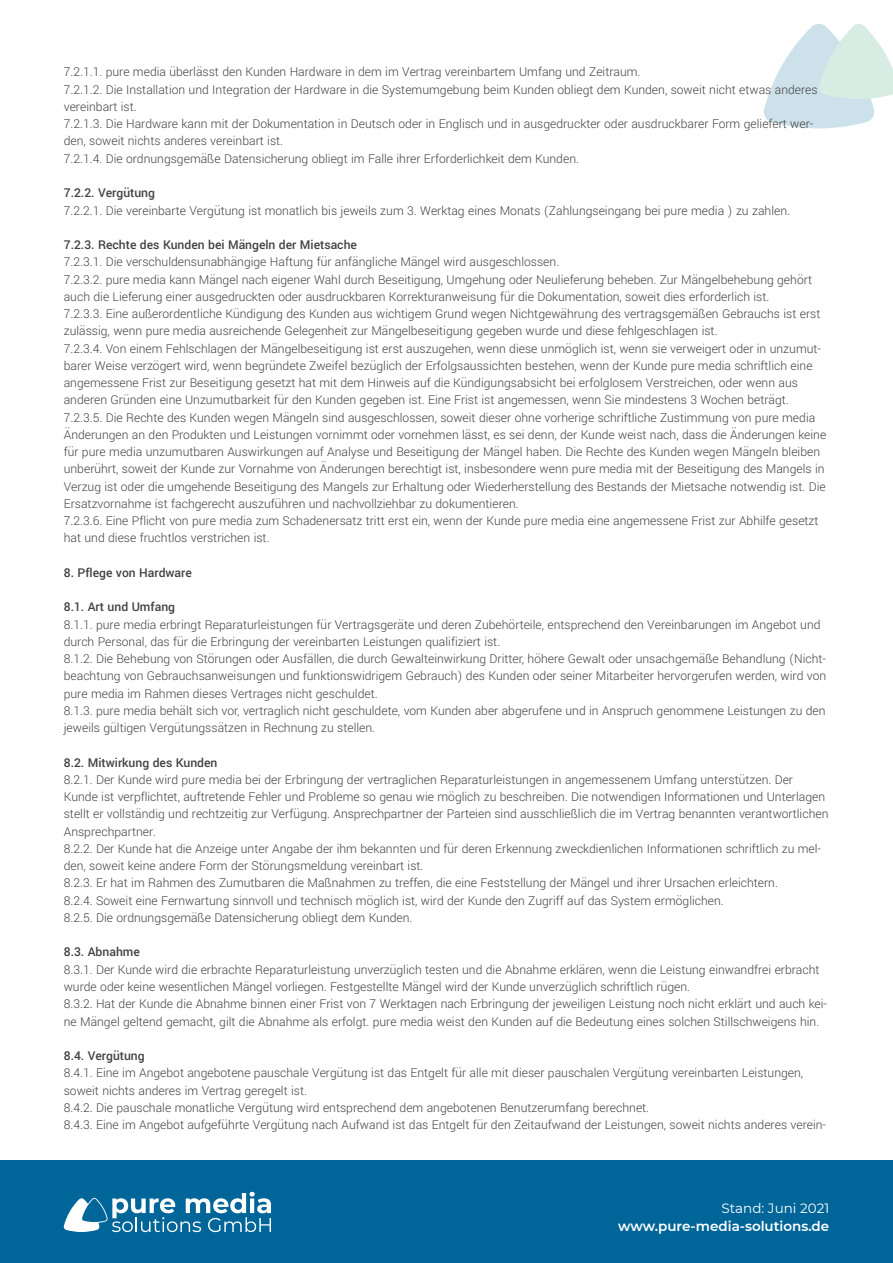
<style>
.page{position:relative;width:893px;height:1263px;background:#fff}
.page>*{position:absolute;margin:0;border:0;box-sizing:border-box;transform-origin:0 0}
.t1{font:300 13.5px/17.2px "Yantramanav";color:#424140}
.t2{font:500 13.5px "Yantramanav";color:#424140}
.t3{font:600 13.5px "Montserrat";color:#fff}
.t4{font:13.5px "Montserrat";color:#fff}
</style>
<div class="page">
<div style="left:0;top:1161px;width:893px;height:102px;background:#069"></div>
<svg style="left:63px;top:1192px;width:208px;height:40px"></svg>
<svg style="left:763px;top:24px;width:130px;height:104px"></svg>
<p class="t1" style="left:64px;top:64px;width:755px">7.2.1.1. pure media überlässt den Kunden Hardware in dem im Vertrag vereinbartem Umfang und Zeitraum.<br>7.2.1.2. Die Installation und Integration der Hardware in die Systemumgebung beim Kunden obliegt dem Kunden, soweit nicht etwas anderes vereinbart ist.<br>7.2.1.3. Die Hardware kann mit der Dokumentation in Deutsch oder in Englisch und in ausgedruckter oder ausdruckbarer Form geliefert wer&shy;den, soweit nichts anderes vereinbart ist.<br>7.2.1.4. Die ordnungsgemäße Datensicherung obliegt im Falle ihrer Erforderlichkeit dem Kunden.</p>
<p class="t2" style="left:64px;top:185px;width:93px">7.2.2. Vergütung</p>
<p class="t1" style="left:64px;top:202px;width:728px">7.2.2.1. Die vereinbarte Vergütung ist monatlich bis jeweils zum 3. Werktag eines Monats (Zahlungseingang bei pure media ) zu zahlen.</p>
<p class="t2" style="left:64px;top:236px;width:295px">7.2.3. Rechte des Kunden bei Mängeln der Mietsache</p>
<p class="t1" style="left:64px;top:253px;width:764px">7.2.3.1. Die verschuldensunabhängige Haftung für anfängliche Mängel wird ausgeschlossen.<br>7.2.3.2. pure media kann Mängel nach eigener Wahl durch Beseitigung, Umgehung oder Neulieferung beheben. Zur Mängelbehebung gehört auch die Lieferung einer ausgedruckten oder ausdruckbaren Korrekturanweisung für die Dokumentation, soweit dies erforderlich ist.<br>7.2.3.3. Eine außerordentliche Kündigung des Kunden aus wichtigem Grund wegen Nichtgewährung des vertragsgemäßen Gebrauchs ist erst zulässig, wenn pure media ausreichende Gelegenheit zur Mängelbeseitigung gegeben wurde und diese fehlgeschlagen ist.<br>7.2.3.4. Von einem Fehlschlagen der Mängelbeseitigung ist erst auszugehen, wenn diese unmöglich ist, wenn sie verweigert oder in unzumut&shy;barer Weise verzögert wird, wenn begründete Zweifel bezüglich der Erfolgsaussichten bestehen, wenn der Kunde pure media schriftlich eine angemessene Frist zur Beseitigung gesetzt hat mit dem Hinweis auf die Kündigungsabsicht bei erfolglosem Verstreichen, oder wenn aus anderen Gründen eine Unzumutbarkeit für den Kunden gegeben ist. Eine Frist ist angemessen, wenn Sie mindestens 3 Wochen beträgt.<br>7.2.3.5. Die Rechte des Kunden wegen Mängeln sind ausgeschlossen, soweit dieser ohne vorherige schriftliche Zustimmung von pure media Änderungen an den Produkten und Leistungen vornimmt oder vornehmen lässt, es sei denn, der Kunde weist nach, dass die Änderungen keine für pure media unzumutbaren Auswirkungen auf Analyse und Beseitigung der Mängel haben. Die Rechte des Kunden wegen Mängeln bleiben unberührt, soweit der Kunde zur Vornahme von Änderungen berechtigt ist, insbesondere wenn pure media mit der Beseitigung des Mangels in Verzug ist oder die umgehende Beseitigung des Mangels zur Erhaltung oder Wiederherstellung des Bestands der Mietsache notwendig ist. Die Ersatzvornahme ist fachgerecht auszuführen und nachvollziehbar zu dokumentieren.<br>7.2.3.6. Eine Pflicht von pure media zum Schadenersatz tritt erst ein, wenn der Kunde pure media eine angemessene Frist zur Abhilfe gesetzt hat und diese fruchtlos verstrichen ist.</p>
<p class="t2" style="left:64px;top:564px;width:130px">8. Pflege von Hardware</p>
<p class="t2" style="left:64px;top:599px;width:113px">8.1. Art und Umfang</p>
<p class="t1" style="left:64px;top:616px;width:764px">8.1.1. pure media erbringt Reparaturleistungen für Vertragsgeräte und deren Zubehörteile, entsprechend den Vereinbarungen im Angebot und durch Personal, das für die Erbringung der vereinbarten Leistungen qualifiziert ist.<br>8.1.2. Die Behebung von Störungen oder Ausfällen, die durch Gewalteinwirkung Dritter, höhere Gewalt oder unsachgemäße Behandlung (Nicht&shy;beachtung von Gebrauchsanweisungen und funktionswidrigem Gebrauch) des Kunden oder seiner Mitarbeiter hervorgerufen werden, wird von pure media im Rahmen dieses Vertrages nicht geschuldet.<br>8.1.3. pure media behält sich vor, vertraglich nicht geschuldete, vom Kunden aber abgerufene und in Anspruch genommene Leistungen zu den jeweils gültigen Vergütungssätzen in Rechnung zu stellen.</p>
<p class="t2" style="left:64px;top:754px;width:155px">8.2. Mitwirkung des Kunden</p>
<p class="t1" style="left:64px;top:771px;width:766px">8.2.1. Der Kunde wird pure media bei der Erbringung der vertraglichen Reparaturleistungen in angemessenem Umfang unterstützen. Der Kunde ist verpflichtet, auftretende Fehler und Probleme so genau wie möglich zu beschreiben. Die notwendigen Informationen und Unterlagen stellt er vollständig und rechtzeitig zur Verfügung. Ansprechpartner der Parteien sind ausschließlich die im Vertrag benannten verantwortlichen Ansprechpartner.<br>8.2.2. Der Kunde hat die Anzeige unter Angabe der ihm bekannten und für deren Erkennung zweckdienlichen Informationen schriftlich zu mel&shy;den, soweit keine andere Form der Störungsmeldung vereinbart ist.<br>8.2.3. Er hat im Rahmen des Zumutbaren die Maßnahmen zu treffen, die eine Feststellung der Mängel und ihrer Ursachen erleichtern.<br>8.2.4. Soweit eine Fernwartung sinnvoll und technisch möglich ist, wird der Kunde den Zugriff auf das System ermöglichen.<br>8.2.5. Die ordnungsgemäße Datensicherung obliegt dem Kunden.</p>
<p class="t2" style="left:64px;top:944px;width:78px">8.3. Abnahme</p>
<p class="t1" style="left:64px;top:961px;width:765px">8.3.1. Der Kunde wird die erbrachte Reparaturleistung unverzüglich testen und die Abnahme erklären, wenn die Leistung einwandfrei erbracht wurde oder keine wesentlichen Mängel vorliegen. Festgestellte Mängel wird der Kunde unverzüglich schriftlich rügen.<br>8.3.2. Hat der Kunde die Abnahme binnen einer Frist von 7 Werktagen nach Erbringung der jeweiligen Leistung noch nicht erklärt und auch kei&shy;ne Mängel geltend gemacht, gilt die Abnahme als erfolgt. pure media weist den Kunden auf die Bedeutung eines solchen Stillschweigens hin.</p>
<p class="t2" style="left:64px;top:1047px;width:82px">8.4. Vergütung</p>
<p class="t1" style="left:64px;top:1064px;width:764px">8.4.1. Eine im Angebot angebotene pauschale Vergütung ist das Entgelt für alle mit dieser pauschalen Vergütung vereinbarten Leistungen, soweit nichts anderes im Vertrag geregelt ist.<br>8.4.2. Die pauschale monatliche Vergütung wird entsprechend dem angebotenen Benutzerumfang berechnet.<br>8.4.3. Eine im Angebot aufgeführte Vergütung nach Aufwand ist das Entgelt für den Zeitaufwand der Leistungen, soweit nichts anderes verein-</p>
<p class="t4" style="left:721px;top:1199px;width:109px">Stand: Juni 2021</p>
<p class="t3" style="left:618px;top:1217px;width:212px">www.pure-media-solutions.de</p>
</div>
